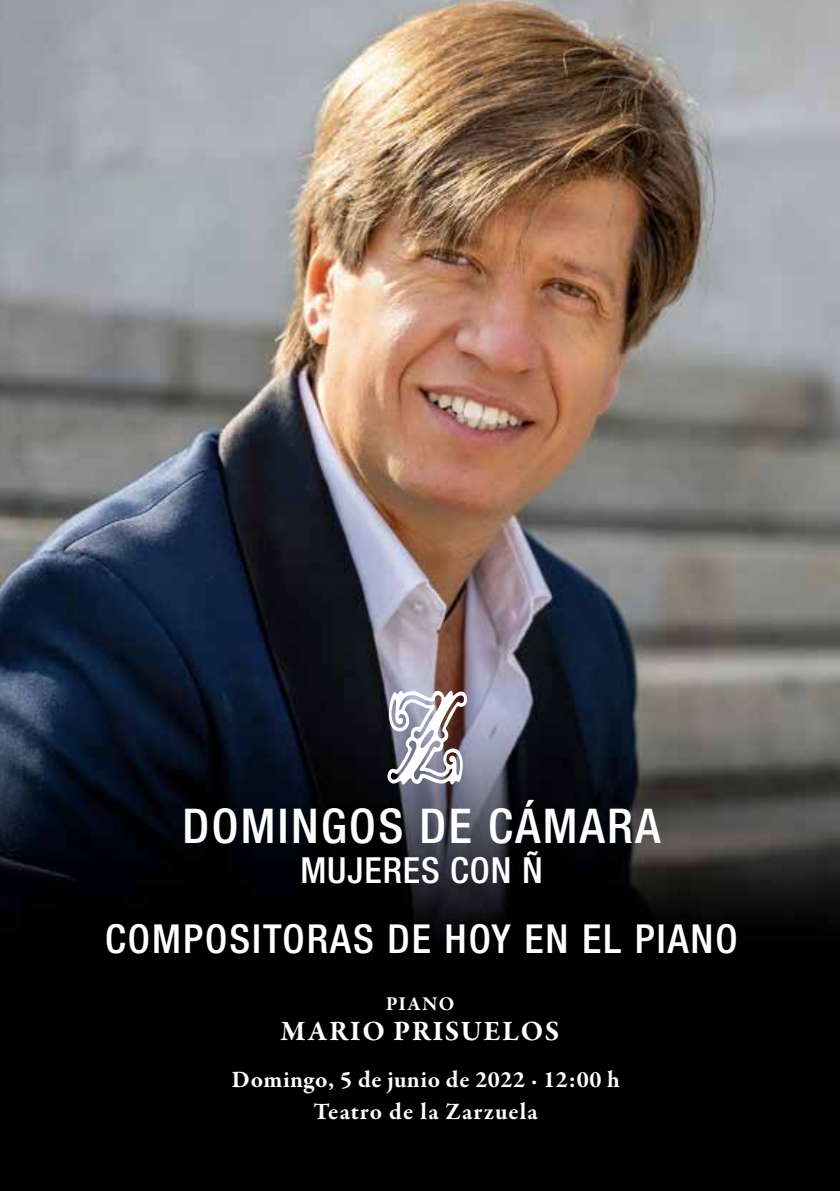
<style>
.page{position:relative;width:840px;height:1191px;background:#fff}
.page>*{position:absolute;margin:0;border:0;box-sizing:border-box;transform-origin:0 0}
.t1{font:500 condensed 48px "Helvetica Neue LT Std";letter-spacing:.05em;color:#fff}
.t2{font:500 condensed 40px "Helvetica Neue LT Std";letter-spacing:.05em;color:#fff}
.t3{font:500 condensed 36px "Helvetica Neue LT Std";letter-spacing:.025em;color:#fff}
.t4{font:700 28.6px "Garamond Premr Pro";letter-spacing:.055em;color:#fff}
.t5{font:700 24px "Garamond Premr Pro";letter-spacing:.025em;color:#fff}
.t6{font:700 24px "Garamond Premr Pro";letter-spacing:.05em;color:#fff}
.t7{font:700 20px "Garamond Premr Pro";letter-spacing:.055em;color:#fff}
</style>
<div class="page">
<img style="left:0;top:0;width:839px;height:1191px">
<img style="left:387px;top:690px;width:80px;height:94px">
<h1 class="t1" style="left:182px;top:797px;width:479px">DOMINGOS DE CÁMARA</h1>
<h3 class="t3" style="left:300px;top:848px;width:244px">MUJERES CON Ñ</h3>
<h2 class="t2" style="left:105px;top:914px;width:633px">COMPOSITORAS DE HOY EN EL PIANO</h2>
<p class="t7" style="left:385px;top:991px;width:70px">PIANO</p>
<p class="t4" style="left:280px;top:1013px;width:280px">MARIO PRISUELOS</p>
<p class="t5" style="left:231px;top:1064px;width:389px">Domingo, 5 de junio de 2022 · 12:00 h</p>
<p class="t6" style="left:313px;top:1097px;width:226px">Teatro de la Zarzuela</p>
</div>
